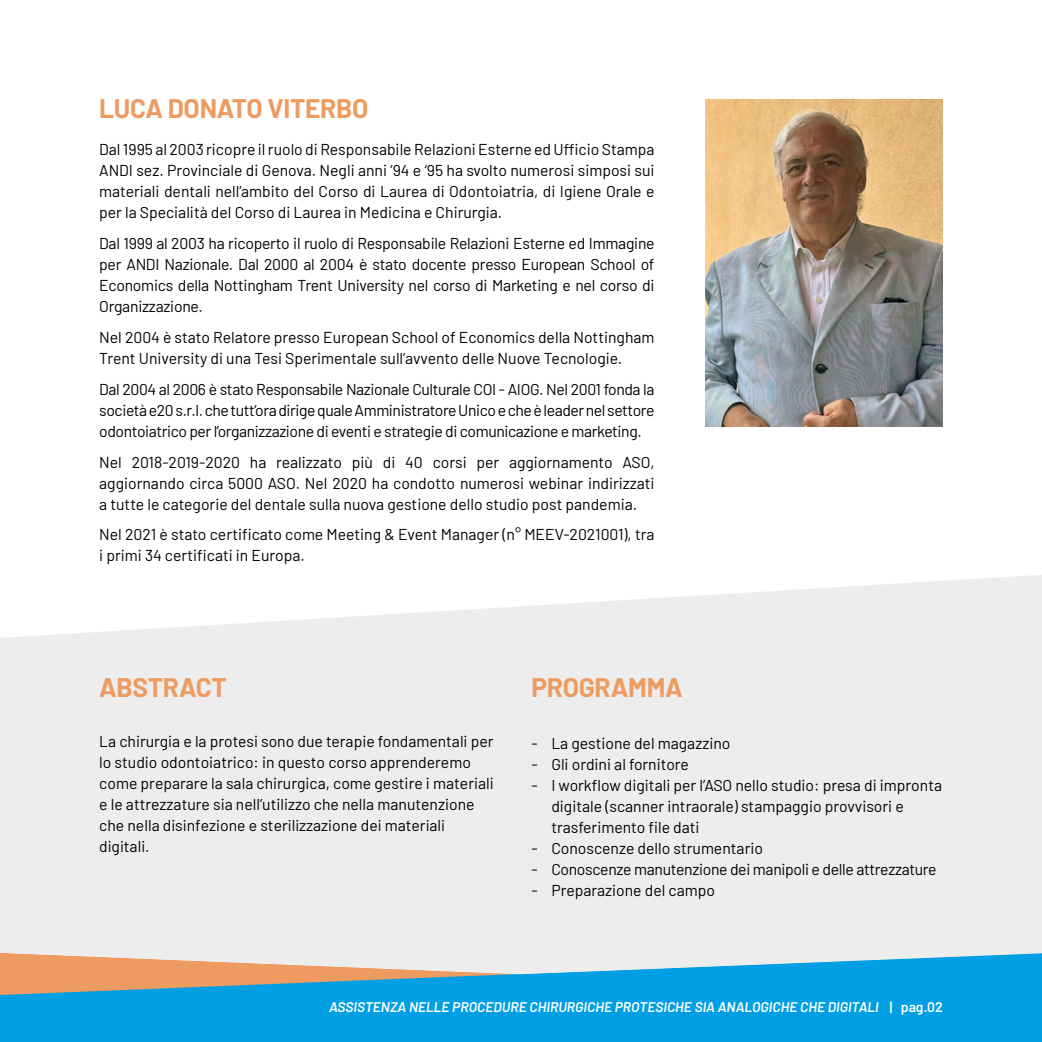
<style>
.page{position:relative;width:1042px;height:1042px;background:#fff}
.page>*{position:absolute;margin:0;border:0;box-sizing:border-box;transform-origin:0 0}
.Titolo{font:700 26.25px "Barlow";letter-spacing:-.01em;color:#ee9b61}
.Testo{font:700 26.25px "Barlow";letter-spacing:-.01em;color:#ee9b61}
.Testo-2{font:15.75px/21px "Barlow";color:#000;text-align:justify}
.Testo-3{font:15.75px "Barlow";letter-spacing:-.02em;color:#000}
.t1{font:italic 600 14px "Barlow";color:#fff}
.s1{font-style:normal}
</style>
<div class="page">
<svg style="left:0;top:974px;width:1042px;height:68px;background:#129ed8"></svg>
<img style="left:706px;top:100px;width:237px;height:327px">
<svg style="left:0;top:575px;width:1042px;height:399px;background:#ebecec"></svg>
<p class="Titolo" style="left:99px;top:89px;width:271px">LUCA DONATO VITERBO</p>
<p class="Testo-2" style="left:99px;top:137px;width:557px">Dal 1995 al 2003 ricopre il ruolo di Responsabile Relazioni Esterne ed Ufficio Stampa ANDI sez. Provinciale di Genova. Negli anni ’94 e ‘95 ha svolto numerosi simposi sui materiali dentali nell’ambito del Corso di Laurea di Odontoiatria, di Igiene Orale e per la Specialità del Corso di Laurea in Medicina e Chirurgia.</p>
<p class="Testo-2" style="left:99px;top:231px;width:557px">Dal 1999 al 2003 ha ricoperto il ruolo di Responsabile Relazioni Esterne ed Immagine per ANDI Nazionale. Dal 2000 al 2004 è stato docente presso European School of Economics della Nottingham Trent University nel corso di Marketing e nel corso di Organizzazione.</p>
<p class="Testo-2" style="left:99px;top:325px;width:557px">Nel 2004 è stato Relatore presso European School of Economics della Nottingham<br>Trent University di una Tesi Sperimentale sull’avvento delle Nuove Tecnologie.</p>
<p class="Testo-2" style="left:99px;top:377px;width:557px">Dal 2004 al 2006 è stato Responsabile Nazionale Culturale COI - AIOG. Nel 2001 fonda la società e20 s.r.l. che tutt’ora dirige quale Amministratore Unico e che è leader nel settore odontoiatrico per l’organizzazione di eventi e strategie di comunicazione e marketing.</p>
<p class="Testo-2" style="left:99px;top:450px;width:557px">Nel 2018-2019-2020 ha realizzato più di 40 corsi per aggiornamento ASO, aggiornando circa 5000 ASO. Nel 2020 ha condotto numerosi webinar indirizzati a tutte le categorie del dentale sulla nuova gestione dello studio post pandemia.</p>
<p class="Testo-2" style="left:99px;top:523px;width:557px">Nel 2021 è stato certificato come Meeting &amp; Event Manager (n° MEEV-2021001), tra i primi 34 certificati in Europa.</p>
<p class="Testo" style="left:99px;top:668px;width:129px">ABSTRACT</p>
<p class="Testo-2" style="left:99px;top:730px;width:396px;text-align:left">La chirurgia e la protesi sono due terapie fondamentali per lo studio odontoiatrico: in questo corso apprenderemo come preparare la sala chirurgica, come gestire i materiali e le attrezzature sia nell’utilizzo che nella manutenzione che nella disinfezione e sterilizzazione dei materiali digitali.</p>
<p class="Titolo" style="left:531px;top:668px;width:153px">PROGRAMMA</p>
<p class="Testo-2" style="left:531px;top:732px;width:200px">- La gestione del magazzino</p>
<p class="Testo-2" style="left:531px;top:753px;width:159px">- Gli ordini al fornitore</p>
<p class="Testo-2" style="left:551px;top:774px;width:392px;text-align:left;text-indent:-20px">- I workflow digitali per l’ASO nello studio: presa di impronta digitale (scanner intraorale) stampaggio provvisori e trasferimento file dati</p>
<p class="Testo-2" style="left:531px;top:837px;width:233px">- Conoscenze dello strumentario</p>
<p class="Testo-3" style="left:531px;top:858px;width:407px">- Conoscenze manutenzione dei manipoli e delle attrezzature</p>
<p class="Testo-2" style="left:531px;top:879px;width:185px">- Preparazione del campo</p>
<p class="t1" style="left:329px;top:997px;width:615px">ASSISTENZA NELLE PROCEDURE CHIRURGICHE PROTESICHE SIA ANALOGICHE CHE DIGITALI <span class="s1">| pag.02</span></p>
</div>
